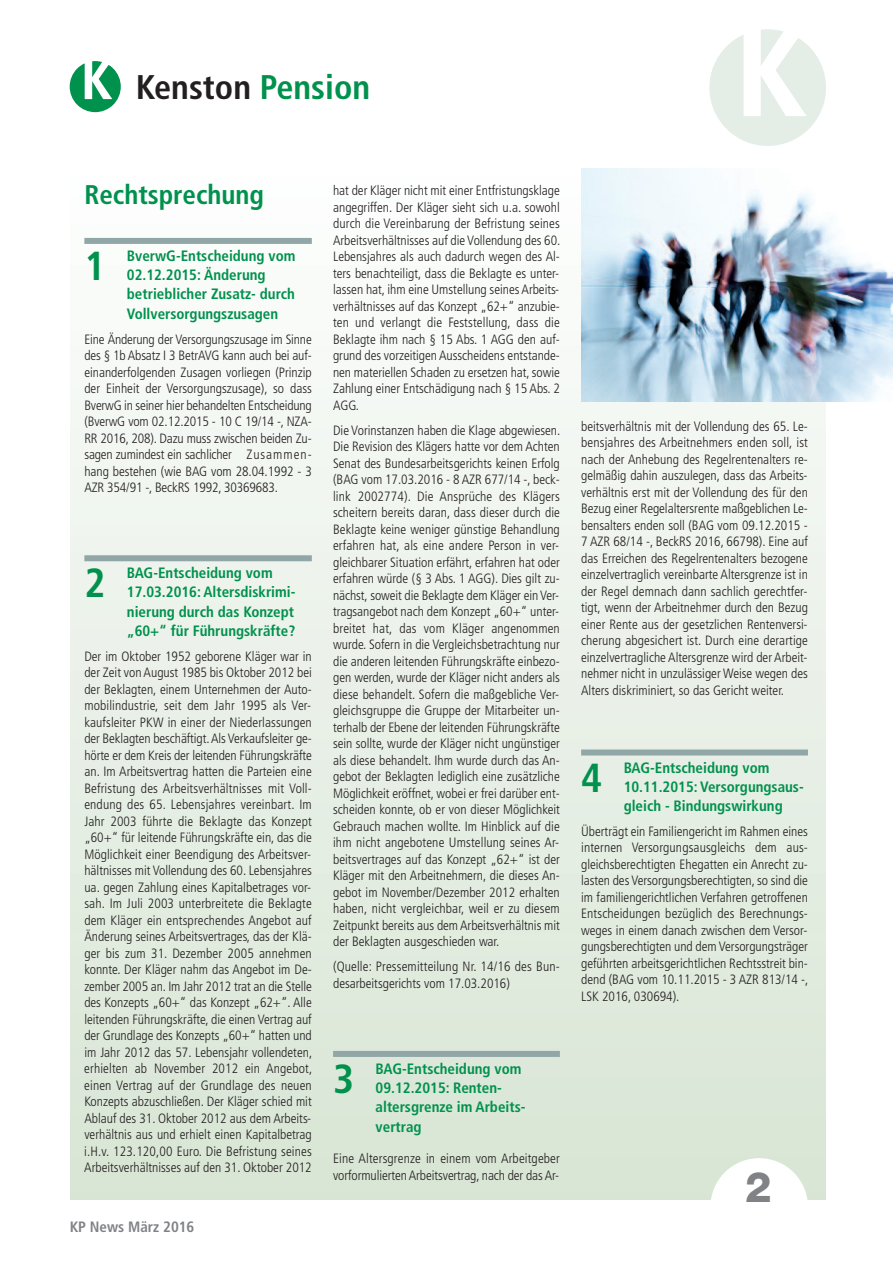
<style>
.page{position:relative;width:893px;height:1263px;background:#fff}
.page>*{position:absolute;margin:0;border:0;box-sizing:border-box;transform-origin:0 0}
.t1{font:800 42px "Helvetica Neue";color:#808285}
.t2{font:700 condensed 40.5px "Frutiger";color:#00914d}
.t3{font:700 condensed 34.2px "Frutiger";color:#231f20}
.t4{font:700 condensed 27px "Frutiger";color:#00914d}
.t5{font:700 condensed 15px/19.2px "Frutiger";color:#00914d}
.t6{font:700 condensed 15px "Frutiger";color:#808285}
.t7{font:300 condensed 13.5px/16.5px "Frutiger";color:#231f20;text-align:justify}
.s1{color:#00914d}
</style>
<div class="page">
<div style="left:70px;top:168px;width:756px;height:1031px;background:linear-gradient(to bottom,#fdfefe,#d7e5d4)"></div>
<div style="left:333px;top:1051px;width:227px;height:6px;background:#91a6a7"></div>
<div style="left:581px;top:749px;width:227px;height:6px;background:#91a6a7"></div>
<div style="left:84px;top:238px;width:228px;height:6px;background:#91a6a7"></div>
<div style="left:84px;top:555px;width:228px;height:6px;background:#91a6a7"></div>
<svg style="left:709px;top:29px;width:117px;height:117px"></svg>
<img style="left:581px;top:168px;width:311px;height:233px">
<div style="left:710px;top:1158px;width:98px;height:98px;background:#fff;border-radius:50%"></div>
<svg style="left:70px;top:61px;width:51px;height:51px"></svg>
<h3 class="t3" style="left:136px;top:73px;width:236px">Kenston <span class="s1">Pension</span></h3>
<h3 class="t4" style="left:84px;top:183px;width:181px">Rechtsprechung</h3>
<h2 class="t2" style="left:84px;top:250px;width:23px">1</h2>
<p class="t5" style="left:127px;top:247px;width:170px">BverwG-Entscheidung vom<br>02.12.2015: Änderung betrieblicher Zusatz- durch<br>Vollversorgungszusagen</p>
<p class="t7" style="left:84px;top:332px;width:229px">Eine Änderung der Versorgungszusage im Sinne des § 1b Absatz I 3 BetrAVG kann auch bei auf&shy;einanderfolgenden Zusagen vorliegen (Prinzip der Einheit der Versorgungszusage), so dass BverwG in seiner hier behandelten Entscheidung (BverwG vom 02.12.2015 - 10 C 19/14 -, NZA-RR 2016, 208). Dazu muss zwischen beiden Zu&shy;sagen zumindest ein sachlicher Zusammen&shy;hang bestehen (wie BAG vom 28.04.1992 - 3<br>AZR 354/91 -, BeckRS 1992, 30369683.</p>
<h2 class="t2" style="left:84px;top:567px;width:23px">2</h2>
<p class="t5" style="left:127px;top:565px;width:170px">BAG-Entscheidung vom<br>17.03.2016: Altersdiskrimi&shy;nierung durch das Konzept „60+“ für Führungskräfte?</p>
<p class="t7" style="left:84px;top:649px;width:229px">Der im Oktober 1952 geborene Kläger war in der Zeit von August 1985 bis Oktober 2012 bei der Beklagten, einem Unternehmen der Auto&shy;mobilindustrie, seit dem Jahr 1995 als Ver&shy;kaufsleiter PKW in einer der Niederlassungen der Beklagten beschäftigt.Als Verkaufsleiter ge&shy;hörte er dem Kreis der leitenden Führungskräfte an. Im Arbeitsvertrag hatten die Parteien eine Befristung des Arbeitsverhältnisses mit Voll&shy;endung des 65. Lebensjahres vereinbart. Im Jahr 2003 führte die Beklagte das Konzept „60+“ für leitende Führungskräfte ein, das die Möglichkeit einer Beendigung des Arbeitsver&shy;hältnisses mit Vollendung des 60. Lebensjahres ua. gegen Zahlung eines Kapitalbetrages vor&shy;sah. Im Juli 2003 unterbreitete die Beklagte dem Kläger ein entsprechendes Angebot auf Änderung seines Arbeitsvertrages, das der Klä&shy;ger bis zum 31. Dezember 2005 annehmen konnte. Der Kläger nahm das Angebot im De&shy;zember 2005 an. Im Jahr 2012 trat an die Stelle des Konzepts „60+“ das Konzept „62+“. Alle leitenden Führungskräfte, die einen Vertrag auf der Grundlage des Konzepts „60+“ hatten und im Jahr 2012 das 57. Lebensjahr vollendeten, erhielten ab November 2012 ein Angebot, einen Vertrag auf der Grundlage des neuen Konzepts abzuschließen. Der Kläger schied mit Ablauf des 31. Oktober 2012 aus dem Arbeits&shy;verhältnis aus und erhielt einen Kapitalbetrag i.H.v. 123.120,00 Euro. Die Befristung seines Arbeitsverhältnisses auf den 31. Oktober 2012</p>
<p class="t6" style="left:70px;top:1221px;width:126px">KP News März 2016</p>
<p class="t7" style="left:333px;top:183px;width:229px">hat der Kläger nicht mit einer Entfristungsklage angegriffen. Der Kläger sieht sich u.a. sowohl durch die Vereinbarung der Befristung seines Arbeitsverhältnisses auf die Vollendung des 60.<br>Lebensjahres als auch dadurch wegen des Al&shy;ters benachteiligt, dass die Beklagte es unter&shy;lassen hat, ihm eine Umstellung seines Arbeits&shy;verhältnisses auf das Konzept „62+“ anzubie&shy;ten und verlangt die Feststellung, dass die Beklagte ihm nach § 15 Abs. 1 AGG den auf&shy;grund des vorzeitigen Ausscheidens entstande&shy;nen materiellen Schaden zu ersetzen hat, sowie Zahlung einer Entschädigung nach § 15 Abs. 2<br>AGG.</p>
<p class="t7" style="left:333px;top:423px;width:229px">Die Vorinstanzen haben die Klage abgewiesen.<br>Die Revision des Klägers hatte vor dem Achten Senat des Bundesarbeitsgerichts keinen Erfolg (BAG vom 17.03.2016 - 8 AZR 677/14 -, beck&shy;link 2002774). Die Ansprüche des Klägers scheitern bereits daran, dass dieser durch die Beklagte keine weniger günstige Behandlung erfahren hat, als eine andere Person in ver&shy;gleichbarer Situation erfährt, erfahren hat oder erfahren würde (§ 3 Abs. 1 AGG). Dies gilt zu&shy;nächst, soweit die Beklagte dem Kläger ein Ver&shy;tragsangebot nach dem Konzept „60+“ unter&shy;breitet hat, das vom Kläger angenommen wurde. Sofern in die Vergleichsbetrachtung nur die anderen leitenden Führungskräfte einbezo&shy;gen werden, wurde der Kläger nicht anders als diese behandelt. Sofern die maßgebliche Ver&shy;gleichsgruppe die Gruppe der Mitarbeiter un&shy;terhalb der Ebene der leitenden Führungskräfte sein sollte, wurde der Kläger nicht ungünstiger als diese behandelt. Ihm wurde durch das An&shy;gebot der Beklagten lediglich eine zusätzliche Möglichkeit eröffnet, wobei er frei darüber ent&shy;scheiden konnte, ob er von dieser Möglichkeit Gebrauch machen wollte. Im Hinblick auf die ihm nicht angebotene Umstellung seines Ar&shy;beitsvertrages auf das Konzept „62+“ ist der Kläger mit den Arbeitnehmern, die dieses An&shy;gebot im November/Dezember 2012 erhalten haben, nicht vergleichbar, weil er zu diesem Zeitpunkt bereits aus demArbeitsverhältnis mit der Beklagten ausgeschieden war.</p>
<p class="t7" style="left:333px;top:959px;width:228px">(Quelle: Pressemitteilung Nr. 14/16 des Bun&shy;desarbeitsgerichts vom 17.03.2016)</p>
<h2 class="t2" style="left:333px;top:1063px;width:23px">3</h2>
<p class="t5" style="left:376px;top:1060px;width:151px">BAG-Entscheidung vom<br>09.12.2015: Renten&shy;altersgrenze im Arbeits&shy;vertrag</p>
<p class="t7" style="left:333px;top:1151px;width:228px">Eine Altersgrenze in einem vom Arbeitgeber vorformulierten Arbeitsvertrag, nach der das Ar-</p>
<p class="t7" style="left:581px;top:419px;width:228px">beitsverhältnis mit der Vollendung des 65. Le&shy;bensjahres des Arbeitnehmers enden soll, ist nach der Anhebung des Regelrentenalters re&shy;gelmäßig dahin auszulegen, dass das Arbeits&shy;verhältnis erst mit der Vollendung des für den Bezug einer Regelaltersrente maßgeblichen Le&shy;bensalters enden soll (BAG vom 09.12.2015 - 7 AZR 68/14 -, BeckRS 2016, 66798). Eine auf das Erreichen des Regelrentenalters bezogene einzelvertraglich vereinbarte Altersgrenze ist in der Regel demnach dann sachlich gerechtfer&shy;tigt, wenn der Arbeitnehmer durch den Bezug einer Rente aus der gesetzlichen Rentenversi&shy;cherung abgesichert ist. Durch eine derartige einzelvertragliche Altersgrenze wird der Arbeit&shy;nehmer nicht in unzulässiger Weise wegen des Alters diskriminiert, so das Gericht weiter.</p>
<h2 class="t2" style="left:581px;top:761px;width:23px">4</h2>
<p class="t5" style="left:624px;top:759px;width:182px">BAG-Entscheidung vom<br>10.11.2015: Versorgungsaus&shy;gleich - Bindungswirkung</p>
<p class="t7" style="left:581px;top:824px;width:229px">Überträgt ein Familiengericht im Rahmen eines internen Versorgungsausgleichs dem aus&shy;gleichsberechtigten Ehegatten ein Anrecht zu&shy;lasten des Versorgungsberechtigten, so sind die im familiengerichtlichen Verfahren getroffenen Entscheidungen bezüglich des Berechnungs&shy;weges in einem danach zwischen dem Versor&shy;gungsberechtigten und demVersorgungsträger geführten arbeitsgerichtlichen Rechtsstreit bin&shy;dend (BAG vom 10.11.2015 - 3 AZR 813/14 -, LSK 2016, 030694).</p>
<h1 class="t1" style="left:745px;top:1171px;width:28px">2</h1>
</div>
